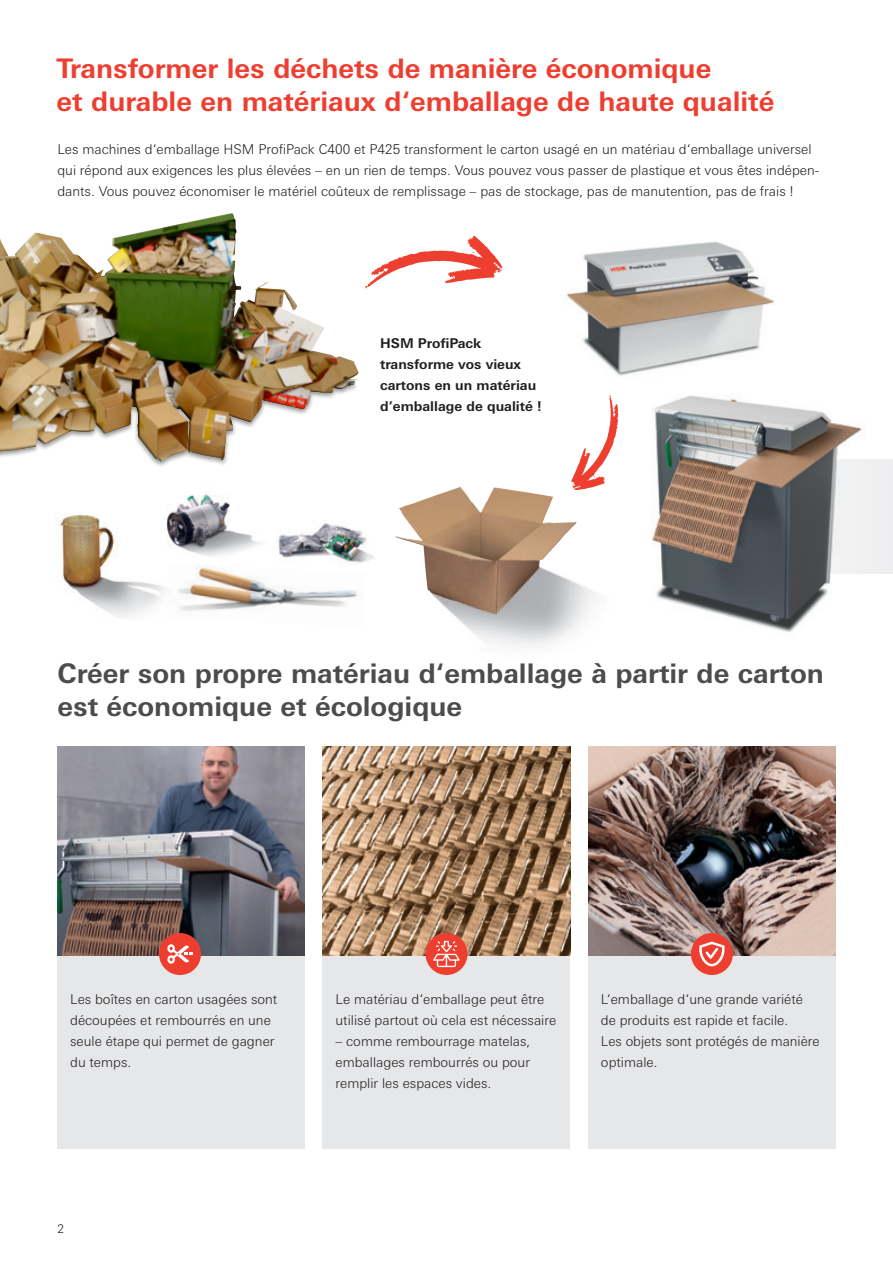
<style>
.page{position:relative;width:893px;height:1263px;background:#fff}
.page>*{position:absolute;margin:0;border:0;box-sizing:border-box;transform-origin:0 0}
.t1{font:700 27px/33px "Univers Next W1 G";color:#ee3e30}
.t2{font:700 27px/33px "Univers Next W1 G";color:#4b4c4d}
.t3{font:300 13.5px/21px "Univers Next W1 G";color:#231f20}
.t4{font:700 13.5px/21px "Univers Next W1 G";color:#231f20}
.t5{font:300 12px "Univers Next W1 G";color:#231f20}
</style>
<div class="page">
<img style="left:588px;top:746px;width:248px;height:210px">
<img style="left:395px;top:487px;width:88px;height:153px">
<div style="left:702px;top:459px;width:191px;height:115px;background:#efeff0"></div>
<img style="left:57px;top:746px;width:248px;height:210px">
<img style="left:323px;top:746px;width:247px;height:210px">
<div style="left:57px;top:956px;width:248px;height:192px;background:#e6e7e9"></div>
<div style="left:323px;top:956px;width:247px;height:192px;background:#e6e7e9"></div>
<div style="left:588px;top:956px;width:248px;height:192px;background:#e6e7e9"></div>
<div style="left:159px;top:933px;width:42px;height:42px;background:#ee3e30;border-radius:50%"></div>
<svg style="left:167px;top:944px;width:26px;height:20px"></svg>
<div style="left:425px;top:933px;width:42px;height:42px;background:#ee3e30;border-radius:50%"></div>
<svg style="left:433px;top:941px;width:27px;height:26px"></svg>
<div style="left:691px;top:933px;width:42px;height:42px;background:#ee3e30;border-radius:50%"></div>
<svg style="left:699px;top:941px;width:26px;height:26px"></svg>
<img style="left:566px;top:242px;width:208px;height:134px">
<img style="left:284px;top:523px;width:90px;height:40px">
<img style="left:177px;top:493px;width:107px;height:64px">
<img style="left:198px;top:567px;width:160px;height:44px">
<img style="left:55px;top:506px;width:143px;height:111px">
<img style="left:332px;top:380px;width:23px;height:17px">
<img style="left:0;top:213px;width:332px;height:249px">
<img style="left:652px;top:420px;width:210px;height:212px">
<img style="left:653px;top:395px;width:208px;height:227px">
<svg style="left:365px;top:236px;width:138px;height:53px"></svg>
<svg style="left:571px;top:395px;width:48px;height:95px"></svg>
<h1 class="t1" style="left:57px;top:51px;width:719px">Transformer les déchets de manière économique<br>et durable en matériaux d‘emballage de haute qualité</h1>
<p class="t3" style="left:57px;top:138px;width:763px">Les machines d‘emballage HSM ProfiPack C400 et P425 transforment le carton usagé en un matériau d‘emballage universel qui répond aux exigences les plus élevées – en un rien de temps. Vous pouvez vous passer de plastique et vous êtes indépen&shy;dants. Vous pouvez économiser le matériel coûteux de remplissage – pas de stockage, pas de manutention, pas de frais !</p>
<p class="t4" style="left:380px;top:333px;width:163px">HSM ProfiPack transforme vos vieux cartons en un matériau d’emballage de qualité !</p>
<h1 class="t2" style="left:57px;top:657px;width:768px">Créer son propre matériau d‘emballage à partir de carton est économique et écologique</h1>
<p class="t3" style="left:70px;top:989px;width:209px">Les boîtes en carton usagées sont découpées et rembourrés en une seule étape qui permet de gagner du temps.</p>
<p class="t3" style="left:336px;top:989px;width:222px">Le matériau d‘emballage peut être utilisé partout où cela est nécessaire</p>
<p class="t3" style="left:336px;top:1031px;width:196px;text-align:justify">– comme rembourrage matelas, emballages rembourrés ou pour remplir les espaces vides.</p>
<p class="t3" style="left:601px;top:989px;width:220px">L‘emballage d‘une grande variété de produits est rapide et facile.<br>Les objets sont protégés de manière optimale.</p>
<p class="t5" style="left:57px;top:1221px;width:8px">2</p>
</div>
